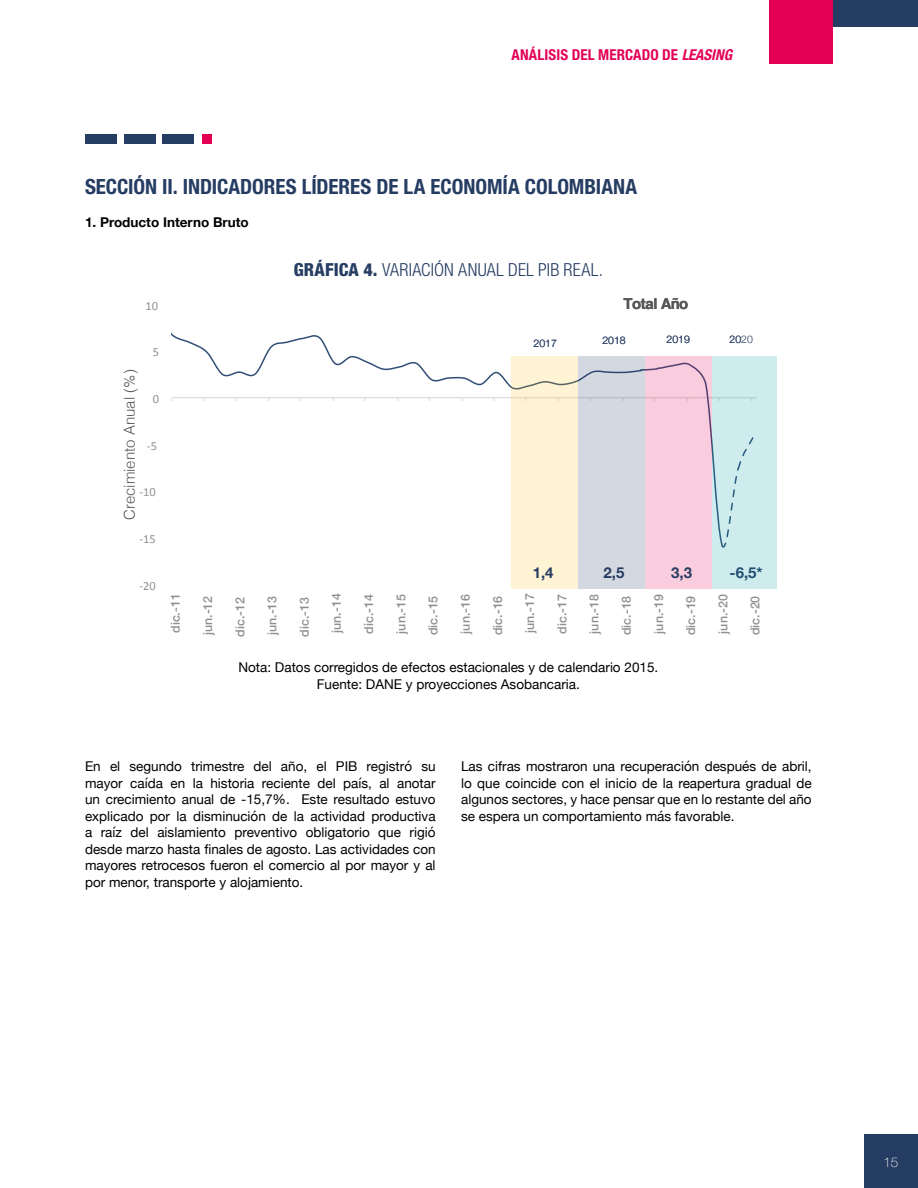
<style>
.page{position:relative;width:918px;height:1188px;background:#fff}
.page>*{position:absolute;margin:0;border:0;box-sizing:border-box;transform-origin:0 0}
.t1{font:700 condensed 21px "Helvetica Neue LT Std";color:#263d63}
.t2{font:300 condensed 18px "Helvetica Neue LT Std";letter-spacing:.01em;color:#263d63}
.t3{font:700 condensed 15px "Helvetica Neue LT Std";letter-spacing:.005em;color:#e30054}
.t4{font:300 15px "Helvetica";color:#575756}
.t5{font:700 15px "Helvetica Neue";color:#253b62}
.t6{font:700 15px "Helvetica";letter-spacing:-.035em;color:#575756}
.t7{font:13.5px/16.5px "Helvetica Neue";color:#000;text-align:justify}
.t8{font:700 13.5px "Helvetica Neue";color:#000}
.t9{font:100 13.5px "Helvetica Neue";color:#fff}
.t10{font:500 12.45px "Helvetica Neue";color:#909090}
.t11{font:12.45px "Calibri";color:#909090}
.t12{font:300 10.5px "Helvetica Neue";color:#253b62}
.s1{font-style:italic}
.s2{font-weight:800}
</style>
<div class="page">
<div style="left:864px;top:1134px;width:54px;height:54px;background:#263d63"></div>
<div style="left:769px;top:0;width:64px;height:64px;background:#e30054"></div>
<div style="left:833px;top:0;width:85px;height:27px;background:#263d63"></div>
<div style="left:85px;top:134px;width:31px;height:10px;background:#263d63"></div>
<div style="left:124px;top:134px;width:31px;height:10px;background:#263d63"></div>
<div style="left:163px;top:134px;width:31px;height:10px;background:#263d63"></div>
<div style="left:202px;top:134px;width:10px;height:10px;background:#e30054"></div>
<svg style="left:171px;top:332px;width:341px;height:215px"></svg>
<div style="left:645px;top:356px;width:67px;height:233px;background:#f9cddd"></div>
<div style="left:512px;top:356px;width:66px;height:233px;background:#fef3d2"></div>
<div style="left:578px;top:356px;width:67px;height:233px;background:#d4d8e0"></div>
<div style="left:712px;top:356px;width:65px;height:233px;background:#ceebed"></div>
<p class="t3" style="left:511px;top:46px;width:222px">ANÁLISIS DEL MERCADO DE <span class="s1">LEASING</span></p>
<h1 class="t1" style="left:85px;top:173px;width:554px">SECCIÓN II. INDICADORES LÍDERES DE LA ECONOMÍA COLOMBIANA</h1>
<p class="t8" style="left:85px;top:211px;width:165px">1. Producto Interno Bruto</p>
<p class="t11" style="left:145px;top:298px;width:14px">10</p>
<p class="t11" style="left:153px;top:344px;width:8px">5</p>
<p class="t4" style="left:117px;top:520px;width:152px;rotate:-90deg">Crecimiento Anual (%)</p>
<p class="t11" style="left:153px;top:391px;width:8px">0</p>
<p class="t11" style="left:147px;top:438px;width:12px">-5</p>
<p class="t11" style="left:139px;top:484px;width:18px">-10</p>
<p class="t11" style="left:139px;top:531px;width:18px">-15</p>
<p class="t11" style="left:139px;top:578px;width:18px">-20</p>
<h2 class="t2" style="left:294px;top:259px;width:311px"><span class="s2">GRÁFICA 4.</span> VARIACIÓN ANUAL DEL PIB REAL.</h2>
<p class="t6" style="left:623px;top:292px;width:66px">Total Año</p>
<p class="t12" style="left:534px;top:334px;width:25px">2017</p>
<p class="t12" style="left:602px;top:332px;width:25px">2018</p>
<p class="t12" style="left:667px;top:331px;width:25px">2019</p>
<p class="t12" style="left:730px;top:331px;width:25px">2020</p>
<p class="t5" style="left:533px;top:561px;width:22px">1,4</p>
<p class="t5" style="left:604px;top:561px;width:22px">2,5</p>
<p class="t5" style="left:671px;top:561px;width:22px">3,3</p>
<p class="t5" style="left:730px;top:561px;width:35px">-6,5*</p>
<p class="t10" style="left:166px;top:633px;width:41px;rotate:-90deg">dic.-11</p>
<p class="t10" style="left:198px;top:635px;width:41px;rotate:-90deg">jun.-12</p>
<p class="t10" style="left:230px;top:637px;width:41px;rotate:-90deg">dic.-12</p>
<p class="t10" style="left:262px;top:635px;width:41px;rotate:-90deg">jun.-13</p>
<p class="t10" style="left:294px;top:637px;width:41px;rotate:-90deg">dic.-13</p>
<p class="t10" style="left:327px;top:633px;width:41px;rotate:-90deg">jun.-14</p>
<p class="t10" style="left:359px;top:634px;width:41px;rotate:-90deg">dic.-14</p>
<p class="t10" style="left:391px;top:634px;width:41px;rotate:-90deg">jun.-15</p>
<p class="t10" style="left:423px;top:635px;width:41px;rotate:-90deg">dic.-15</p>
<p class="t10" style="left:455px;top:634px;width:41px;rotate:-90deg">jun.-16</p>
<p class="t10" style="left:488px;top:635px;width:41px;rotate:-90deg">dic.-16</p>
<p class="t10" style="left:520px;top:633px;width:41px;rotate:-90deg">jun.-17</p>
<p class="t10" style="left:552px;top:634px;width:41px;rotate:-90deg">dic.-17</p>
<p class="t10" style="left:584px;top:634px;width:41px;rotate:-90deg">jun.-18</p>
<p class="t10" style="left:616px;top:635px;width:41px;rotate:-90deg">dic.-18</p>
<p class="t10" style="left:649px;top:634px;width:41px;rotate:-90deg">jun.-19</p>
<p class="t10" style="left:681px;top:635px;width:41px;rotate:-90deg">dic.-19</p>
<p class="t10" style="left:713px;top:634px;width:41px;rotate:-90deg">jun.-20</p>
<p class="t10" style="left:745px;top:635px;width:41px;rotate:-90deg">dic.-20</p>
<p class="t7" style="left:238px;top:660px;width:421px;text-align:center">Nota: Datos corregidos de efectos estacionales y de calendario 2015.<br>Fuente: DANE y proyecciones Asobancaria.</p>
<p class="t7" style="left:85px;top:759px;width:352px">En el segundo trimestre del año, el PIB registró su mayor caída en la historia reciente del país, al anotar un crecimiento anual de -15,7%. Este resultado estuvo explicado por la disminución de la actividad productiva a raíz del aislamiento preventivo obligatorio que rigió desde marzo hasta finales de agosto. Las actividades con mayores retrocesos fueron el comercio al por mayor y al por menor, transporte y alojamiento.</p>
<p class="t7" style="left:461px;top:759px;width:352px">Las cifras mostraron una recuperación después de abril, lo que coincide con el inicio de la reapertura gradual de algunos sectores, y hace pensar que en lo restante del año se espera un comportamiento más favorable.</p>
<p class="t9" style="left:883px;top:1152px;width:17px">15</p>
</div>
